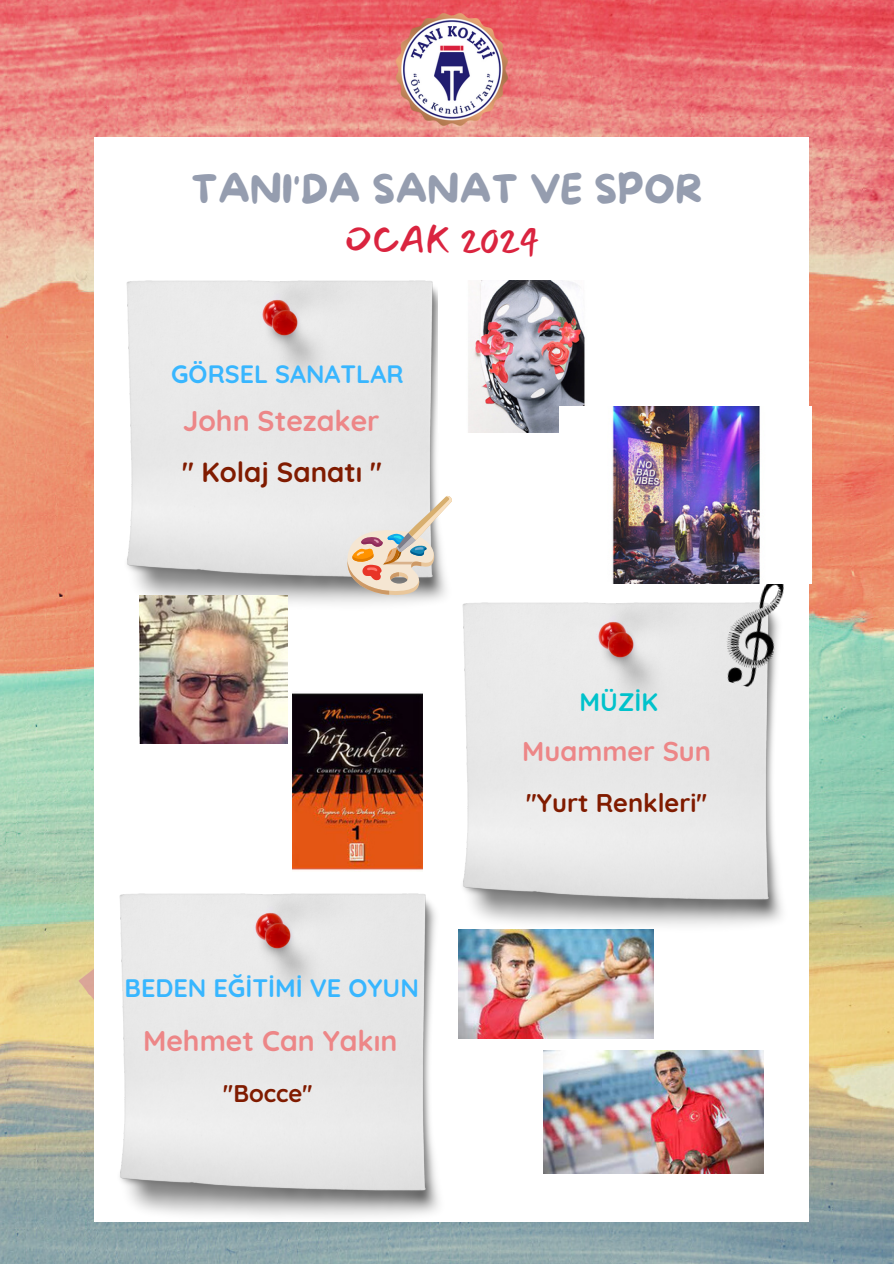
<style>
.page{position:relative;width:894px;height:1264px;background:#fff}
.page>*{position:absolute;margin:0;border:0;box-sizing:border-box;transform-origin:0 0}
.t1{font:40.05px "More Sugar";color:#959daf}
.t2{font:36.6px "Mansalva";color:#da243f}
.t3{font:700 28.5px "Quicksand";color:#ed8687}
.t4{font:700 27.75px "Quicksand";color:#801b00}
.t5{font:700 27.15px "Quicksand";color:#ed8687}
.t6{font:700 25.5px "Quicksand";color:#801b00}
.t7{font:700 25.2px "Quicksand";color:#38b6ff}
.t8{font:700 25.2px "Quicksand";color:#00c2cb}
.t9{font:700 25.05px "Quicksand";color:#38b6ff}
.t10{font:700 24px "Quicksand";color:#801b00}
</style>
<div class="page">
<img style="left:0;top:0;width:893px;height:1263px">
<svg style="left:78px;top:929px;width:16px;height:76px"></svg>
<div style="left:94px;top:137px;width:715px;height:1085px;background:#fff"></div>
<img style="left:373px;top:0;width:157px;height:137px">
<img style="left:126px;top:280px;width:322px;height:332px">
<svg style="left:344px;top:496px;width:108px;height:99px;background:#ddd1c5"></svg>
<img style="left:462px;top:602px;width:320px;height:332px">
<img style="left:115px;top:893px;width:331px;height:332px">
<img style="left:716px;top:583px;width:68px;height:108px">
<img style="left:438px;top:280px;width:147px;height:152px">
<img style="left:559px;top:406px;width:252px;height:177px">
<img style="left:139px;top:595px;width:148px;height:148px">
<img style="left:293px;top:693px;width:129px;height:177px">
<img style="left:458px;top:929px;width:195px;height:109px">
<img style="left:543px;top:1050px;width:220px;height:123px">
<p class="t1" style="left:191px;top:167px;width:512px">TANI'DA SANAT VE SPOR</p>
<p class="t2" style="left:345px;top:219px;width:196px">OCAK 2024</p>
<p class="t9" style="left:171px;top:358px;width:234px">GÖRSEL SANATLAR</p>
<p class="t3" style="left:183px;top:403px;width:198px">John Stezaker</p>
<p class="t4" style="left:182px;top:454px;width:201px">'' Kolaj Sanatı ''</p>
<p class="t7" style="left:124px;top:971px;width:296px">BEDEN EĞİTİMİ VE OYUN</p>
<p class="t3" style="left:143px;top:1022px;width:256px">Mehmet Can Yakın</p>
<p class="t10" style="left:223px;top:1077px;width:91px">''Bocce''</p>
<p class="t8" style="left:579px;top:686px;width:80px">MÜZİK</p>
<p class="t5" style="left:522px;top:734px;width:190px">Muammer Sun</p>
<p class="t6" style="left:526px;top:786px;width:183px">''Yurt Renkleri''</p>
</div>
